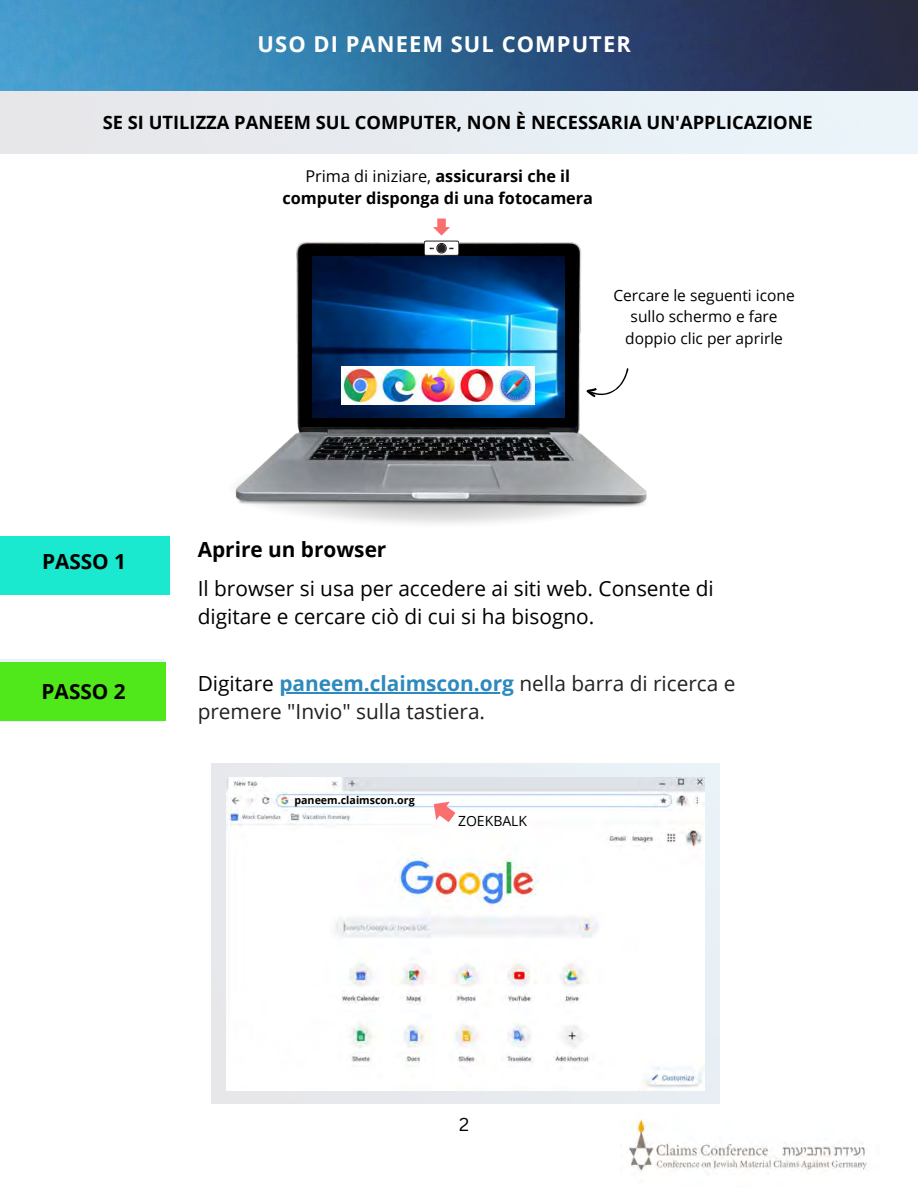
<style>
.page{position:relative;width:918px;height:1188px;background:#fff}
.page>*{position:absolute;margin:0;border:0;box-sizing:border-box;transform-origin:0 0}
.t1{font:700 21.9px "Open Sans";letter-spacing:.05em;color:#fff}
.t2{font:20.85px/28.2px "Open Sans";color:#000}
.t3{font:20.85px/28.2px "Open Sans";color:#231f20}
.t4{font:700 20.85px "Open Sans";color:#000}
.t5{font:700 18.3px "Open Sans";color:#000}
.t6{font:18.15px "Canva Sans";color:#000}
.t7{font:700 16.35px/22.5px "Open Sans";color:#000;text-align:center}
.t8{font:15.6px/21.3px "Open Sans";color:#000;text-align:center}
.t9{font:13.95px "Open Sans";color:#000}
.t10{font:700 10.65px "Open Sans";color:#000}
.s1{font-weight:400}
.s2{color:#000}
.s3{font-weight:700;color:#2d89be}
</style>
<div class="page">
<img style="left:0;top:0;width:918px;height:154px">
<img style="left:628px;top:1119px;width:239px;height:53px">
<img style="left:234px;top:241px;width:413px;height:270px">
<svg style="left:586px;top:364px;width:49px;height:40px"></svg>
<img style="left:312px;top:257px;width:252px;height:161px">
<img style="left:342px;top:366px;width:192px;height:39px">
<img style="left:226px;top:778px;width:478px;height:313px">
<div style="left:0;top:536px;width:170px;height:58px;background:#1ae8cf"></div>
<svg style="left:434px;top:802px;width:22px;height:20px"></svg>
<svg style="left:424px;top:219px;width:35px;height:47px"></svg>
<img style="left:226px;top:1041px;width:53px;height:50px">
<div style="left:0;top:662px;width:166px;height:59px;background:#50e81a"></div>
<hr style="left:279px;top:692px;width:235px;height:1px;background:#2d89be">
<p class="t1" style="left:258px;top:29px;width:375px">USO DI PANEEM SUL COMPUTER</p>
<p class="t5" style="left:103px;top:110px;width:712px">SE SI UTILIZZA PANEEM SUL COMPUTER, NON È NECESSARIA UN'APPLICAZIONE</p>
<p class="t7" style="left:282px;top:164px;width:312px"><span class="s1">Prima di iniziare,</span> assicurarsi che il computer disponga di una fotocamera</p>
<p class="t8" style="left:613px;top:284px;width:183px">Cercare le seguenti icone sullo schermo e fare doppio clic per aprirle</p>
<p class="t4" style="left:42px;top:547px;width:86px">PASSO 1</p>
<p class="t4" style="left:42px;top:676px;width:86px">PASSO 2</p>
<p class="t4" style="left:198px;top:535px;width:190px">Aprire un browser</p>
<p class="t2" style="left:198px;top:574px;width:518px">Il browser si usa per accedere ai siti web. Consente di digitare e cercare ciò di cui si ha bisogno.</p>
<p class="t3" style="left:198px;top:669px;width:539px"><span class="s2">Digitare</span> <span class="s3">paneem.claimscon.org</span> nella barra di ricerca e premere "Invio" sulla tastiera.</p>
<p class="t10" style="left:294px;top:793px;width:122px">paneem.claimscon.org</p>
<p class="t9" style="left:458px;top:811px;width:71px">ZOEKBALK</p>
<p class="t6" style="left:459px;top:1111px;width:11px">2</p>
</div>
